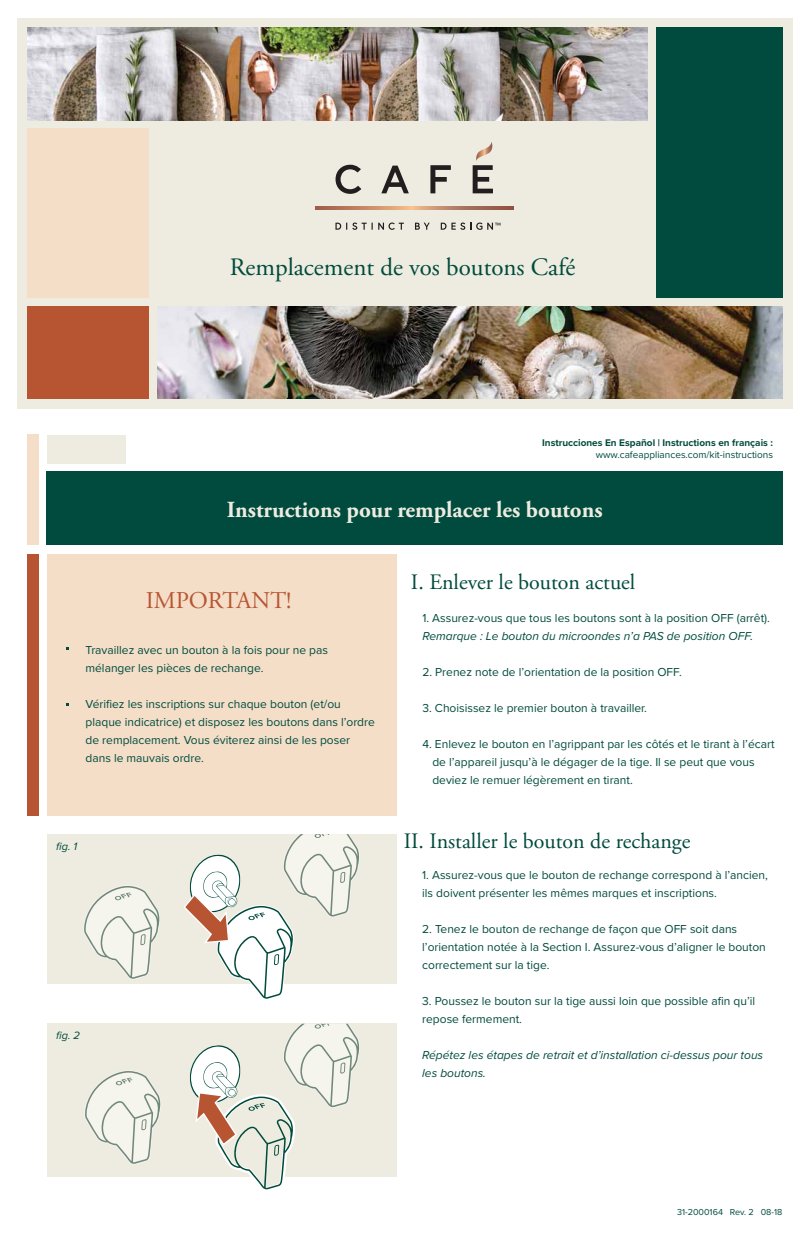
<style>
.page{position:relative;width:810px;height:1242px;background:#fff}
.page>*{position:absolute;margin:0;border:0;box-sizing:border-box;transform-origin:0 0}
.t1{font:25px "Adobe Garamond Pro";color:#004b3d}
.t2{font:24px "Adobe Garamond Pro";color:#b75533}
.t3{font:700 23px "Adobe Garamond Pro";color:#eeece0}
.t4{font:22px "Adobe Garamond Pro";color:#004b3d}
.t5{font:12px/18px "Proxima Nova";color:#004b3d}
.t6{font:italic 12px/18px "Proxima Nova";color:#004b3d}
.t7{font:italic 11px "Proxima Nova";color:#004b3d}
.t8{font:700 10px "Proxima Nova";color:#004b3d}
.t9{font:10px "Proxima Nova";color:#004b3d}
.t10{font:9px "Proxima Nova";color:#004b3d}
</style>
<div class="page">
<div style="left:47px;top:1024px;width:349px;height:153px;background:#eeece0"></div>
<div style="left:47px;top:834px;width:349px;height:149px;background:#eeece0"></div>
<div style="left:47px;top:472px;width:736px;height:73px;background:#004b3d"></div>
<div style="left:27px;top:435px;width:11px;height:110px;background:#f4dec8"></div>
<div style="left:47px;top:435px;width:78px;height:29px;background:#eeece0"></div>
<div style="left:47px;top:554px;width:349px;height:262px;background:#f4dec8"></div>
<div style="left:27px;top:554px;width:11px;height:262px;background:#b75533"></div>
<svg style="left:182px;top:834px;width:178px;height:165px"></svg>
<svg style="left:84px;top:885px;width:76px;height:94px"></svg>
<svg style="left:190px;top:1024px;width:170px;height:166px"></svg>
<svg style="left:84px;top:1070px;width:77px;height:94px"></svg>
<div style="left:17px;top:18px;width:776px;height:391px;background:#eeece0"></div>
<div style="left:27px;top:129px;width:122px;height:169px;background:#f4dec8"></div>
<img style="left:157px;top:306px;width:626px;height:93px">
<div style="left:656px;top:28px;width:127px;height:270px;background:#004b3d"></div>
<div style="left:27px;top:306px;width:122px;height:93px;background:#b75533"></div>
<img style="left:27px;top:28px;width:621px;height:92px">
<svg style="left:335px;top:223px;width:69px;height:7px"></svg>
<svg style="left:415px;top:223px;width:15px;height:7px"></svg>
<svg style="left:315px;top:207px;width:198px;height:2px"></svg>
<svg style="left:336px;top:165px;width:25px;height:29px"></svg>
<svg style="left:381px;top:166px;width:28px;height:27px"></svg>
<svg style="left:430px;top:165px;width:21px;height:28px"></svg>
<svg style="left:473px;top:142px;width:20px;height:51px"></svg>
<svg style="left:441px;top:223px;width:59px;height:7px"></svg>
<h1 class="t1" style="left:230px;top:258px;width:347px">Remplacement de vos boutons Café</h1>
<p class="t8" style="left:542px;top:439px;width:232px">Instrucciones En Español | Instructions en français :</p>
<p class="t9" style="left:596px;top:451px;width:179px">www.cafeappliances.com/kit-instructions</p>
<h3 class="t3" style="left:227px;top:496px;width:377px">Instructions pour remplacer les boutons</h3>
<h2 class="t2" style="left:146px;top:591px;width:147px">IMPORTANT!</h2>
<p class="t5" style="left:86px;top:642px;width:244px">Travaillez avec un bouton à la fois pour ne pas mélanger les pièces de rechange.</p>
<p class="t5" style="left:86px;top:696px;width:291px">Vérifiez les inscriptions sur chaque bouton (et/ou plaque indicatrice) et disposez les boutons dans l’ordre de remplacement. Vous éviterez ainsi de les poser dans le mauvais ordre.</p>
<p class="t7" style="left:56px;top:842px;width:23px">fig. 1</p>
<p class="t7" style="left:56px;top:1032px;width:25px">fig. 2</p>
<h3 class="t4" style="left:411px;top:574px;width:226px">I. Enlever le bouton actuel</h3>
<p class="t5" style="left:422px;top:610px;width:349px">1. Assurez-vous que tous les boutons sont à la position OFF (arrêt).</p>
<p class="t6" style="left:422px;top:628px;width:332px">Remarque : Le bouton du microondes n’a PAS de position OFF.</p>
<p class="t5" style="left:422px;top:664px;width:261px">2. Prenez note de l’orientation de la position OFF.</p>
<p class="t5" style="left:422px;top:700px;width:226px">3. Choisissez le premier bouton à travailler.</p>
<p class="t5" style="left:432px;top:736px;width:344px;text-indent:-10px">4. Enlevez le bouton en l’agrippant par les côtés et le tirant à l’écart de l’appareil jusqu’à le dégager de la tige. Il se peut que vous deviez le remuer légèrement en tirant.</p>
<h3 class="t4" style="left:404px;top:833px;width:288px">II. Installer le bouton de rechange</h3>
<p class="t5" style="left:422px;top:868px;width:347px">1. Assurez-vous que le bouton de rechange correspond à l’ancien, ils doivent présenter les mêmes marques et inscriptions.</p>
<p class="t5" style="left:422px;top:922px;width:345px">2. Tenez le bouton de rechange de façon que OFF soit dans l’orientation notée à la Section I. Assurez-vous d’aligner le bouton correctement sur la tige.</p>
<p class="t5" style="left:422px;top:994px;width:335px">3. Poussez le bouton sur la tige aussi loin que possible afin qu’il repose fermement.</p>
<p class="t6" style="left:422px;top:1048px;width:343px">Répétez les étapes de retrait et d’installation ci-dessus pour tous les boutons.</p>
<p class="t10" style="left:677px;top:1208px;width:107px">31-2000164 Rev. 2 08-18</p>
</div>
